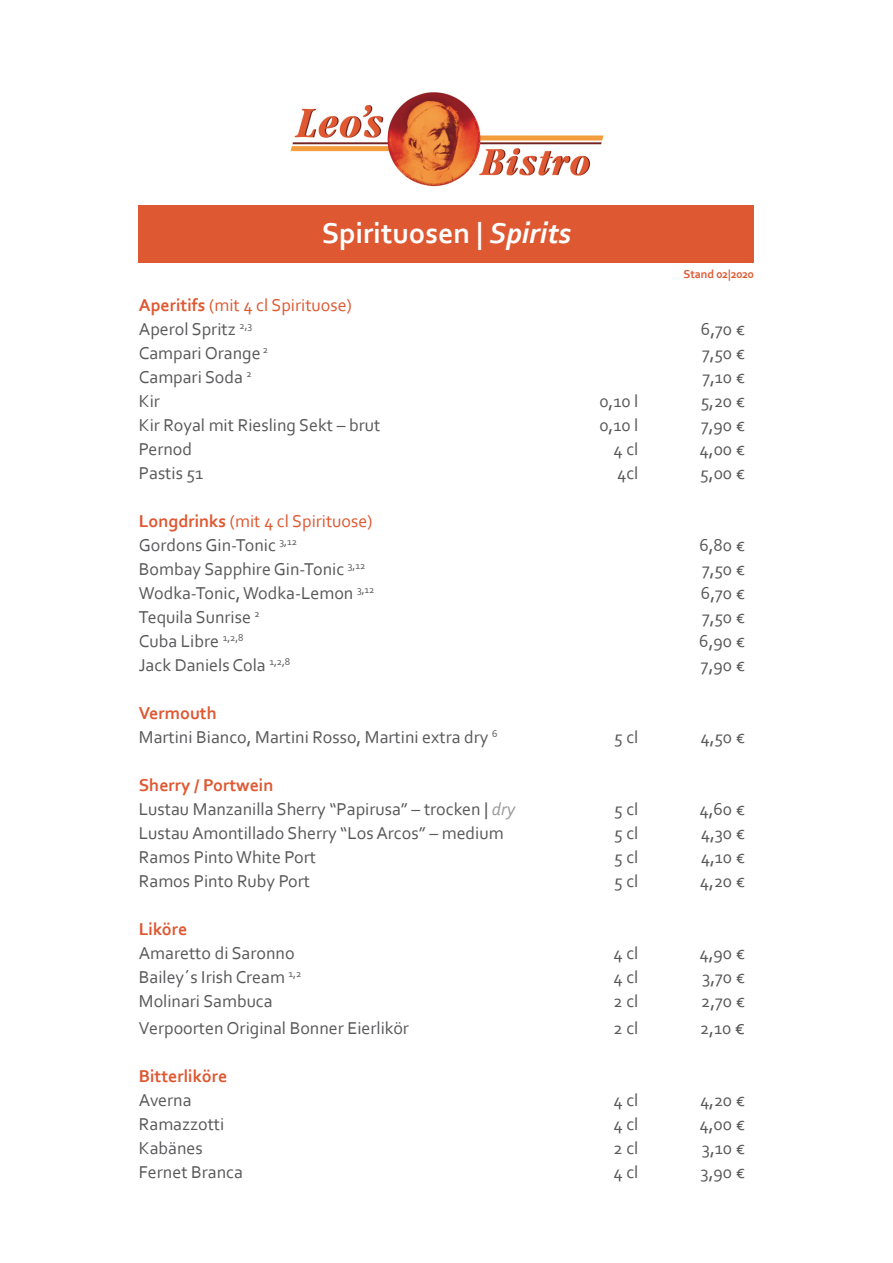
<style>
.page{position:relative;width:893px;height:1263px;background:#fff}
.page>*{position:absolute;margin:0;border:0;box-sizing:border-box;transform-origin:0 0}
.t1{font:700 30px "Corbel";color:#fff}
.t2{font:18px/24px "Corbel";color:#58585a}
.t3{font:18px/24px "Corbel";color:#de5832}
.t4{font:700 18px "Corbel";color:#de5832}
.t5{font:700 12px "Corbel";letter-spacing:-.02em;color:#de5832}
.s1{font-style:italic}
.s2{font-weight:700}
.s3{color:#58585a}
.s4{font-weight:700;color:#de5832}
.s5{font-style:italic;color:#9b9b9c}
.s6{font-size:19.5px}
</style>
<div class="page">
<img style="left:290px;top:92px;width:314px;height:95px">
<div style="left:139px;top:206px;width:615px;height:57px;background:#de5832"></div>
<h1 class="t1" style="left:322px;top:215px;width:251px">Spirituosen | <span class="s1">Spirits</span></h1>
<p class="t3" style="left:139px;top:293px;width:214px"><span class="s2">Aperitifs</span> (mit 4 cl Spirituose)<br><span class="s3">Aperol Spritz</span> <sup>2,3</sup></p>
<p class="t5" style="left:684px;top:267px;width:72px">Stand 02|2020</p>
<p class="t2" style="left:701px;top:317px;width:45px">6,70 €</p>
<p class="t2" style="left:139px;top:341px;width:131px">Campari Orange <sup>2</sup></p>
<p class="t2" style="left:702px;top:341px;width:44px">7,50 €</p>
<p class="t2" style="left:139px;top:365px;width:114px">Campari Soda <sup>2</sup></p>
<p class="t2" style="left:702px;top:365px;width:44px">7,10 €</p>
<p class="t2" style="left:139px;top:389px;width:23px">Kir</p>
<p class="t2" style="left:599px;top:389px;width:41px">0,10 l</p>
<p class="t2" style="left:701px;top:389px;width:46px">5,20 €</p>
<p class="t2" style="left:139px;top:413px;width:243px">Kir Royal mit Riesling Sekt – brut</p>
<p class="t2" style="left:599px;top:413px;width:41px">0,10 l</p>
<p class="t2" style="left:701px;top:413px;width:45px">7,90 €</p>
<p class="t2" style="left:139px;top:437px;width:55px">Pernod</p>
<p class="t2" style="left:613px;top:437px;width:26px">4 cl</p>
<p class="t2" style="left:700px;top:437px;width:47px">4,00 €</p>
<p class="t2" style="left:139px;top:461px;width:66px">Pastis 51</p>
<p class="t2" style="left:617px;top:461px;width:23px">4cl</p>
<p class="t2" style="left:700px;top:461px;width:46px">5,00 €</p>
<p class="t3" style="left:139px;top:509px;width:235px"><span class="s2">Longdrinks</span> (mit 4 cl Spirituose)<br><span class="s3">Gordons Gin-Tonic</span> <sup>3,12</sup></p>
<p class="t2" style="left:699px;top:533px;width:47px">6,80 €</p>
<p class="t2" style="left:139px;top:557px;width:228px">Bombay Sapphire Gin-Tonic <sup>3,12</sup></p>
<p class="t2" style="left:702px;top:557px;width:44px">7,50 €</p>
<p class="t2" style="left:139px;top:581px;width:237px">Wodka-Tonic, Wodka-Lemon <sup>3,12</sup></p>
<p class="t2" style="left:701px;top:581px;width:45px">6,70 €</p>
<p class="t2" style="left:139px;top:605px;width:122px">Tequila Sunrise <sup>2</sup></p>
<p class="t2" style="left:702px;top:605px;width:44px">7,50 €</p>
<p class="t2" style="left:139px;top:629px;width:106px">Cuba Libre <sup>1,2,8</sup></p>
<p class="t2" style="left:699px;top:629px;width:47px">6,90 €</p>
<p class="t2" style="left:139px;top:653px;width:153px">Jack Daniels Cola <sup>1,2,8</sup></p>
<p class="t2" style="left:701px;top:653px;width:45px">7,90 €</p>
<p class="t2" style="left:139px;top:701px;width:360px"><span class="s4">Vermouth<br></span>Martini Bianco, Martini Rosso, Martini extra dry <sup>6</sup></p>
<p class="t2" style="left:614px;top:725px;width:26px">5 cl</p>
<p class="t2" style="left:700px;top:725px;width:46px">4,50 €</p>
<p class="t2" style="left:139px;top:773px;width:378px"><span class="s4">Sherry / Portwein<br></span>Lustau Manzanilla Sherry “Papirusa” – trocken | <span class="s5">dry</span></p>
<p class="t2" style="left:614px;top:797px;width:26px">5 cl</p>
<p class="t2" style="left:699px;top:797px;width:47px">4,60 €</p>
<p class="t2" style="left:139px;top:821px;width:366px">Lustau Amontillado Sherry “Los Arcos” – medium</p>
<p class="t2" style="left:614px;top:821px;width:26px">5 cl</p>
<p class="t2" style="left:701px;top:821px;width:46px">4,30 €</p>
<p class="t2" style="left:139px;top:845px;width:179px">Ramos Pinto White Port</p>
<p class="t2" style="left:614px;top:845px;width:26px">5 cl</p>
<p class="t2" style="left:701px;top:845px;width:46px">4,10 €</p>
<p class="t2" style="left:139px;top:869px;width:173px">Ramos Pinto Ruby Port</p>
<p class="t2" style="left:614px;top:869px;width:26px">5 cl</p>
<p class="t2" style="left:700px;top:869px;width:46px">4,20 €</p>
<p class="t4" style="left:139px;top:918px;width:50px">Liköre</p>
<p class="t2" style="left:139px;top:941px;width:157px">Amaretto di Saronno</p>
<p class="t2" style="left:613px;top:941px;width:26px">4 cl</p>
<p class="t2" style="left:699px;top:941px;width:47px">4,90 €</p>
<p class="t2" style="left:139px;top:965px;width:164px">Bailey´s Irish Cream <sup>1,2</sup></p>
<p class="t2" style="left:613px;top:965px;width:26px">4 cl</p>
<p class="t2" style="left:702px;top:965px;width:44px">3,70 €</p>
<p class="t2" style="left:139px;top:989px;width:135px">Molinari Sambuca</p>
<p class="t2" style="left:614px;top:989px;width:26px">2 cl</p>
<p class="t2" style="left:701px;top:989px;width:45px">2,70 €</p>
<p class="t2" style="left:139px;top:1015px;width:272px">Verpoorten Original Bonner Eierlikör</p>
<p class="t2" style="left:614px;top:1015px;width:26px">2 cl</p>
<p class="t2" style="left:700px;top:1015px;width:46px">2,10 <span class="s6">€</span></p>
<p class="t4" style="left:139px;top:1064px;width:90px">Bitterliköre</p>
<p class="t2" style="left:139px;top:1087px;width:54px">Averna</p>
<p class="t2" style="left:613px;top:1087px;width:26px">4 cl</p>
<p class="t2" style="left:700px;top:1087px;width:46px">4,20 €</p>
<p class="t2" style="left:139px;top:1111px;width:87px">Ramazzotti</p>
<p class="t2" style="left:613px;top:1111px;width:26px">4 cl</p>
<p class="t2" style="left:700px;top:1111px;width:47px">4,00 €</p>
<p class="t2" style="left:139px;top:1135px;width:65px">Kabänes</p>
<p class="t2" style="left:614px;top:1135px;width:26px">2 cl</p>
<p class="t2" style="left:702px;top:1135px;width:45px">3,10 €</p>
<p class="t2" style="left:139px;top:1159px;width:106px">Fernet Branca</p>
<p class="t2" style="left:613px;top:1159px;width:26px">4 cl</p>
<p class="t2" style="left:700px;top:1159px;width:46px">3,90 €</p>
</div>
